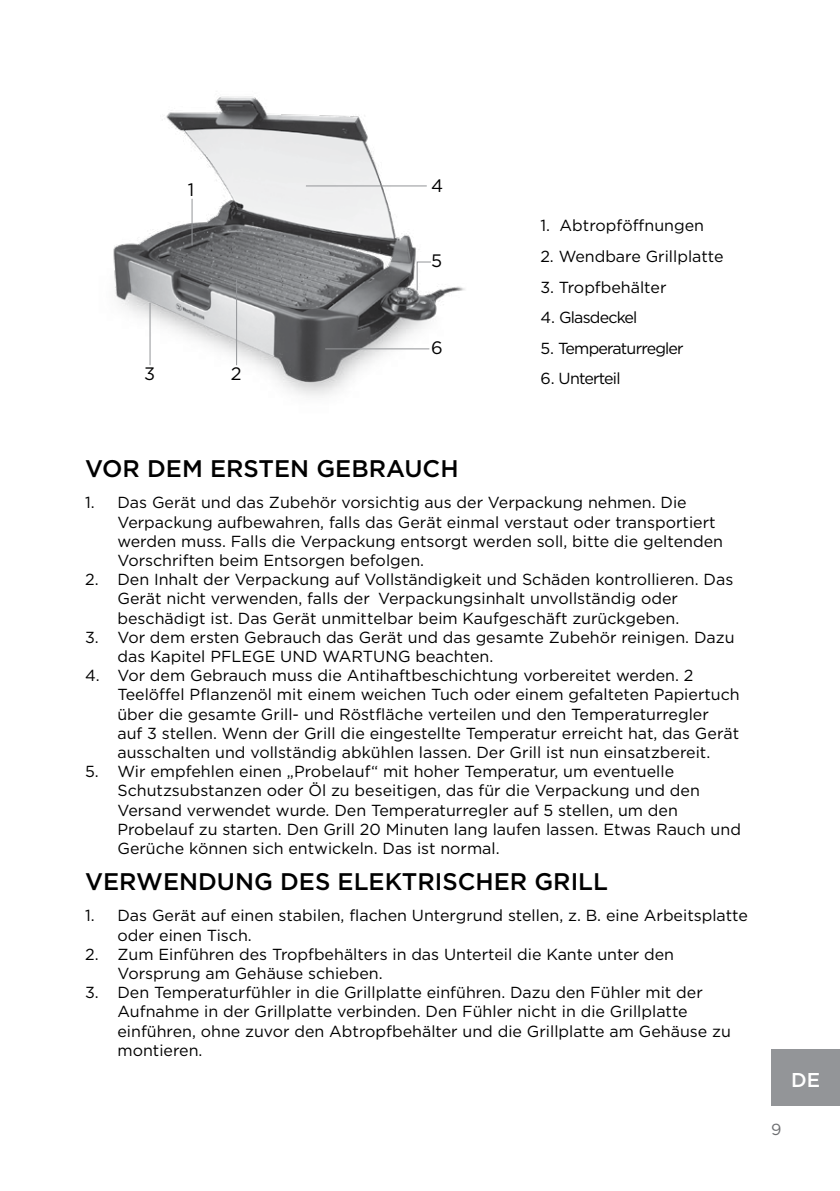
<style>
.page{position:relative;width:840px;height:1191px;background:#fff}
.page>*{position:absolute;margin:0;border:0;box-sizing:border-box;transform-origin:0 0}
.t1{font:500 24px "Gotham";color:#000}
.t2{font:500 20px "Gotham";color:#fff}
.t3{font:18px "Gotham";color:#000}
.t4{font:16px/19.2px "Gotham";color:#000}
.t5{font:16px "Gotham";letter-spacing:-.05em;color:#000}
.t6{font:16px "Gotham";color:#6d6e71}
</style>
<div class="page">
<div style="left:770px;top:1049px;width:69px;height:57px;background:#939598"></div>
<img style="left:113px;top:96px;width:352px;height:300px">
<hr style="left:306px;top:185px;width:120px;height:1px;background:#939598">
<hr style="left:191px;top:199px;width:1px;height:46px;background:#939598">
<hr style="left:236px;top:279px;width:1px;height:86px;background:#939598">
<hr style="left:149px;top:303px;width:1px;height:62px;background:#939598">
<hr style="left:325px;top:348px;width:104px;height:1px;background:#939598">
<svg style="left:416px;top:261px;width:16px;height:30px"></svg>
<p class="t3" style="left:188px;top:180px;width:8px">1</p>
<p class="t3" style="left:144px;top:363px;width:13px">3</p>
<p class="t3" style="left:230px;top:363px;width:12px">2</p>
<p class="t3" style="left:431px;top:175px;width:14px">4</p>
<p class="t3" style="left:431px;top:251px;width:13px">5</p>
<p class="t3" style="left:431px;top:338px;width:13px">6</p>
<p class="t4" style="left:540px;top:216px;width:165px">1. Abtropföffnungen</p>
<p class="t4" style="left:540px;top:246px;width:185px">2. Wendbare Grillplatte</p>
<p class="t4" style="left:540px;top:277px;width:128px">3. Tropfbehälter</p>
<p class="t5" style="left:540px;top:308px;width:99px">4. Glasdeckel</p>
<p class="t5" style="left:540px;top:339px;width:145px">5. Temperaturregler</p>
<p class="t5" style="left:540px;top:370px;width:82px">6. Unterteil</p>
<h1 class="t1" style="left:85px;top:455px;width:375px">VOR DEM ERSTEN GEBRAUCH</h1>
<p class="t4" style="left:117px;top:493px;width:606px;text-indent:-32px">1. Das Gerät und das Zubehör vorsichtig aus der Verpackung nehmen. Die Verpackung aufbewahren, falls das Gerät einmal verstaut oder transportiert werden muss. Falls die Verpackung entsorgt werden soll, bitte die geltenden Vorschriften beim Entsorgen befolgen.</p>
<p class="t4" style="left:117px;top:569px;width:617px;text-indent:-32px">2. Den Inhalt der Verpackung auf Vollständigkeit und Schäden kontrollieren. Das<br>Gerät nicht verwenden, falls der Verpackungsinhalt unvollständig oder beschädigt ist. Das Gerät unmittelbar beim Kaufgeschäft zurückgeben.</p>
<p class="t4" style="left:117px;top:627px;width:618px;text-indent:-32px">3. Vor dem ersten Gebrauch das Gerät und das gesamte Zubehör reinigen. Dazu das Kapitel PFLEGE UND WARTUNG beachten.</p>
<p class="t4" style="left:117px;top:665px;width:623px;text-indent:-32px">4. Vor dem Gebrauch muss die Antihaftbeschichtung vorbereitet werden. 2<br>Teelöffel Pflanzenöl mit einem weichen Tuch oder einem gefalteten Papiertuch über die gesamte Grill- und Röstfläche verteilen und den Temperaturregler<br>auf 3 stellen. Wenn der Grill die eingestellte Temperatur erreicht hat, das Gerät ausschalten und vollständig abkühlen lassen. Der Grill ist nun einsatzbereit.</p>
<p class="t4" style="left:117px;top:761px;width:624px;text-indent:-32px">5. Wir empfehlen einen „Probelauf“ mit hoher Temperatur, um eventuelle Schutzsubstanzen oder Öl zu beseitigen, das für die Verpackung und den Versand verwendet wurde. Den Temperaturregler auf 5 stellen, um den Probelauf zu starten. Den Grill 20 Minuten lang laufen lassen. Etwas Rauch und Gerüche können sich entwickeln. Das ist normal.</p>
<h1 class="t1" style="left:85px;top:868px;width:524px">VERWENDUNG DES ELEKTRISCHER GRILL</h1>
<p class="t4" style="left:117px;top:905px;width:631px;text-indent:-32px">1. Das Gerät auf einen stabilen, flachen Untergrund stellen, z. B. eine Arbeitsplatte oder einen Tisch.</p>
<p class="t4" style="left:117px;top:944px;width:558px;text-indent:-32px">2. Zum Einführen des Tropfbehälters in das Unterteil die Kante unter den<br>Vorsprung am Gehäuse schieben.</p>
<p class="t4" style="left:117px;top:982px;width:614px;text-indent:-32px">3. Den Temperaturfühler in die Grillplatte einführen. Dazu den Fühler mit der Aufnahme in der Grillplatte verbinden. Den Fühler nicht in die Grillplatte einführen, ohne zuvor den Abtropfbehälter und die Grillplatte am Gehäuse zu montieren.</p>
<p class="t2" style="left:790px;top:1068px;width:31px">DE</p>
<p class="t6" style="left:770px;top:1120px;width:12px">9</p>
</div>
